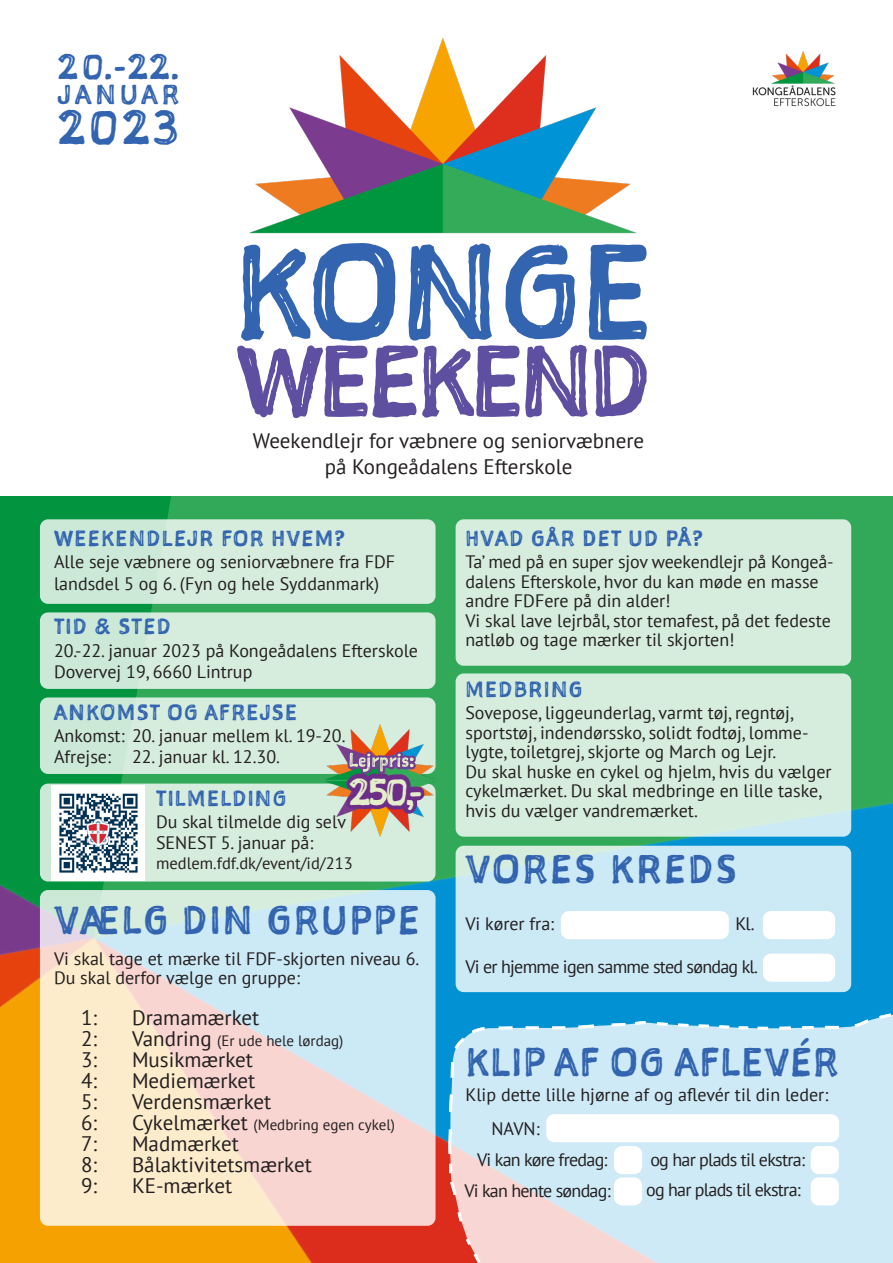
<style>
.page{position:relative;width:893px;height:1263px;background:#fff}
.page>*{position:absolute;margin:0;border:0;box-sizing:border-box;transform-origin:0 0}
.t1{font:127.5px "Sketchnote Square";letter-spacing:-.01em;color:#3264b0}
.t2{font:95.4px "Sketchnote Square";letter-spacing:-.06em;color:#5f4fa1}
.t3{font:45.3px "Sketchnote Square";color:#3264b0}
.t4{font:38.1px "Sketchnote Square";letter-spacing:.05em;color:#3264b0}
.t5{font:38.1px "Sketchnote Square";letter-spacing:.03em;color:#3264b0}
.t6{font:35.1px "Sketchnote Square";color:#e3eeca}
.t7{font:33.3px "Sketchnote Square";color:#3264b0}
.t8{font:26.25px "Sketchnote Square";letter-spacing:.15em;color:#3264b0}
.t9{font:21px "PT Sans";color:#231f20}
.t10{font:21px "Sketchnote Square";letter-spacing:.06em;color:#3264b0}
.t11{font:18px/19.5px "PT Sans";color:#231f20}
.t12{font:18px "PT Sans";letter-spacing:-.04em;color:#231f20}
.t13{font:16.5px "PT Sans";color:#231f20}
.t14{font:15px "PT Sans";color:#231f20}
.s1{font-size:21px}
</style>
<div class="page">
<img style="left:0;top:496px;width:893px;height:767px">
<div style="left:40px;top:519px;width:396px;height:85px;background:#d6eddd;border-radius:8px"></div>
<div style="left:456px;top:519px;width:395px;height:147px;background:#d6eddd;border-radius:8px"></div>
<div style="left:456px;top:673px;width:395px;height:164px;background:#d6eddd;border-radius:8px"></div>
<div style="left:456px;top:846px;width:395px;height:146px;background:#cce9f6;border-radius:8px"></div>
<div style="left:40px;top:612px;width:396px;height:77px;background:#d6eddd;border-radius:8px"></div>
<div style="left:40px;top:697px;width:396px;height:77px;background:#d6eddd;border-radius:8px"></div>
<div style="left:40px;top:783px;width:396px;height:98px;background:#d6eddd;border-radius:8px"></div>
<svg style="left:40px;top:890px;width:396px;height:336px;background:#e8e4dc"></svg>
<img style="left:249px;top:38px;width:388px;height:196px">
<img style="left:752px;top:51px;width:84px;height:55px">
<div style="left:561px;top:911px;width:168px;height:28px;background:#fff;border-radius:8px"></div>
<div style="left:763px;top:911px;width:72px;height:28px;background:#fff;border-radius:8px"></div>
<div style="left:763px;top:954px;width:72px;height:28px;background:#fff;border-radius:8px"></div>
<svg style="left:447px;top:1011px;width:446px;height:252px;background:#cae2ee"></svg>
<svg style="left:288px;top:559px;width:208px;height:292px"></svg>
<svg style="left:333px;top:627px;width:96px;height:198px"></svg>
<img style="left:52px;top:786px;width:93px;height:94px">
<p class="t7" style="left:57px;top:44px;width:124px">20.-22.</p>
<p class="t8" style="left:57px;top:77px;width:124px">JANUAR</p>
<p class="t3" style="left:57px;top:97px;width:124px">2023</p>
<p class="t1" style="left:233px;top:206px;width:422px">KONGE</p>
<p class="t2" style="left:236px;top:317px;width:417px">WEEKEND</p>
<p class="t9" style="left:253px;top:428px;width:393px">Weekendlejr for væbnere og seniorvæbnere</p>
<p class="t9" style="left:325px;top:453px;width:249px">på Kongeådalens Efterskole</p>
<p class="t10" style="left:54px;top:524px;width:292px">WEEKENDLEJR FOR HVEM?</p>
<p class="t10" style="left:465px;top:524px;width:239px">HVAD GÅR DET UD PÅ?</p>
<p class="t11" style="left:54px;top:551px;width:343px;line-height:21.6px">Alle seje væbnere og seniorvæbnere fra FDF landsdel 5 og 6. (Fyn og hele Syddanmark)</p>
<p class="t11" style="left:465px;top:552px;width:370px">Ta’ med på en super sjov weekendlejr på Kongeå&shy;dalens Efterskole, hvor du kan møde en masse andre FDFere på din alder!</p>
<p class="t11" style="left:465px;top:610px;width:367px">Vi skal lave lejrbål, stor temafest, på det fedeste natløb og tage mærker til skjorten!</p>
<p class="t10" style="left:54px;top:613px;width:118px">TID &amp; STED</p>
<p class="t11" style="left:54px;top:640px;width:366px">20.-22. januar 2023 på Kongeådalens Efterskole</p>
<p class="t11" style="left:54px;top:662px;width:200px">Dovervej 19, 6660 Lintrup</p>
<p class="t10" style="left:465px;top:675px;width:119px">MEDBRING</p>
<p class="t10" style="left:54px;top:698px;width:245px">ANKOMST OG AFREJSE</p>
<p class="t11" style="left:54px;top:725px;width:293px">Ankomst: 20. januar mellem kl. 19-20.</p>
<p class="t11" style="left:54px;top:747px;width:228px">Afrejse: 22. januar kl. 12.30.</p>
<p class="t10" style="left:156px;top:784px;width:132px">TILMELDING</p>
<p class="t6" style="left:348px;top:768px;width:76px">250,-</p>
<p class="t11" style="left:156px;top:811px;width:191px">Du skal tilmelde dig selv</p>
<p class="t11" style="left:156px;top:833px;width:159px">SENEST 5. januar på:</p>
<p class="t13" style="left:156px;top:853px;width:198px">medlem.fdf.dk/event/id/213</p>
<p class="t4" style="left:54px;top:895px;width:367px">VÆLG DIN GRUPPE</p>
<p class="t11" style="left:54px;top:948px;width:367px">Vi skal tage et mærke til FDF-skjorten niveau 6.<br>Du skal derfor vælge en gruppe:</p>
<p class="t9" style="left:81px;top:1004px;width:18px">1:</p>
<p class="t9" style="left:132px;top:1004px;width:129px">Dramamærket</p>
<p class="t9" style="left:81px;top:1025px;width:18px">2:</p>
<p class="t14" style="left:132px;top:1031px;width:213px"><span class="s1">Vandring</span> (Er ude hele lørdag)</p>
<p class="t9" style="left:81px;top:1046px;width:18px">3:</p>
<p class="t9" style="left:132px;top:1046px;width:122px">Musikmærket</p>
<p class="t9" style="left:81px;top:1067px;width:18px">4:</p>
<p class="t9" style="left:132px;top:1067px;width:125px">Mediemærket</p>
<p class="t9" style="left:81px;top:1088px;width:18px">5:</p>
<p class="t9" style="left:132px;top:1088px;width:141px">Verdensmærket</p>
<p class="t9" style="left:81px;top:1109px;width:18px">6:</p>
<p class="t14" style="left:132px;top:1115px;width:264px"><span class="s1">Cykelmærket</span> (Medbring egen cykel)</p>
<p class="t9" style="left:81px;top:1130px;width:18px">7:</p>
<p class="t9" style="left:132px;top:1130px;width:108px">Madmærket</p>
<p class="t9" style="left:81px;top:1151px;width:18px">8:</p>
<p class="t9" style="left:132px;top:1151px;width:181px">Bålaktivitetsmærket</p>
<p class="t9" style="left:81px;top:1172px;width:18px">9:</p>
<p class="t9" style="left:132px;top:1172px;width:102px">KE-mærket</p>
<p class="t11" style="left:465px;top:703px;width:345px">Sovepose, liggeunderlag, varmt tøj, regntøj, sportstøj, indendørssko, solidt fodtøj, lomme-</p>
<p class="t11" style="left:465px;top:742px;width:312px">lygte, toiletgrej, skjorte og March og Lejr.</p>
<p class="t11" style="left:465px;top:761px;width:368px">Du skal huske en cykel og hjelm, hvis du vælger cykelmærket. Du skal medbringe en lille taske, hvis du vælger vandremærket.</p>
<p class="t4" style="left:465px;top:844px;width:273px">VORES KREDS</p>
<p class="t11" style="left:465px;top:914px;width:90px">Vi kører fra:</p>
<p class="t11" style="left:735px;top:914px;width:21px">Kl.</p>
<p class="t12" style="left:465px;top:955px;width:294px">Vi er hjemme igen samme sted søndag kl.</p>
<p class="t5" style="left:465px;top:1036px;width:375px">KLIP AF OG AFLEVÉR</p>
<p class="t11" style="left:465px;top:1084px;width:364px">Klip dette lille hjørne af og aflevér til din leder:</p>
<p class="t11" style="left:491px;top:1118px;width:50px">NAVN:</p>
<p class="t12" style="left:477px;top:1148px;width:132px">Vi kan køre fredag:</p>
<p class="t12" style="left:650px;top:1148px;width:156px">og har plads til ekstra:</p>
<p class="t12" style="left:464px;top:1179px;width:148px">Vi kan hente søndag:</p>
<p class="t12" style="left:646px;top:1178px;width:156px">og har plads til ekstra:</p>
</div>
